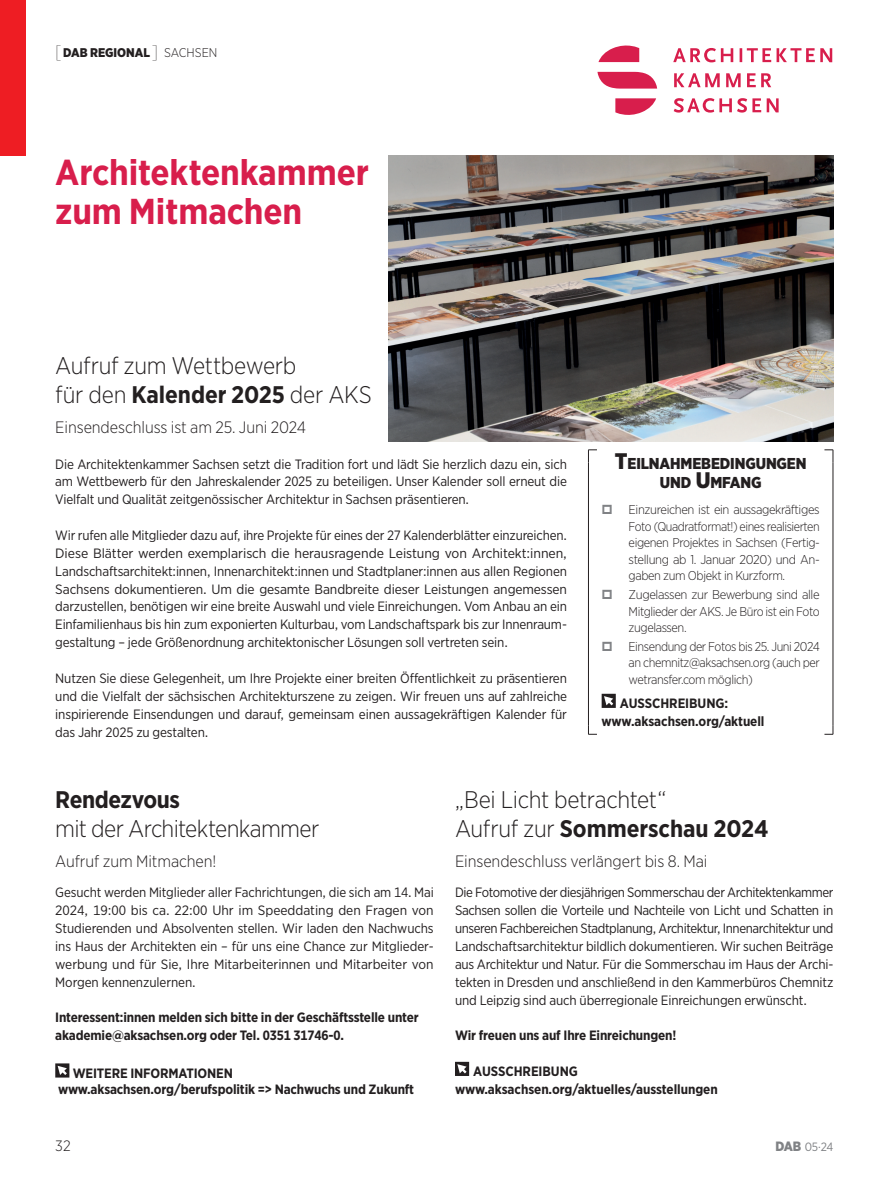
<style>
.page{position:relative;width:893px;height:1191px;background:#fff}
.page>*{position:absolute;margin:0;border:0;box-sizing:border-box;transform-origin:0 0}
.t1{font:700 36px/39px "Gotham Narrow";letter-spacing:-.005em;color:#d81e4c}
.t2{font:300 24px/28.5px "Gotham Narrow";letter-spacing:-.02em;color:#231f20}
.t3{font:700 24px "Gotham Narrow";letter-spacing:-.015em;color:#231f20}
.t4{font:300 16.5px "Gotham Narrow";letter-spacing:-.005em;color:#231f20}
.t5{font:900 15.75px/19.5px "Gotham Narrow";letter-spacing:-.005em;color:#231f20;text-align:center}
.t6{font:300 15px "Gotham Narrow";color:#231f20}
.t7{font:13.5px/17.9px "Gotham Narrow";letter-spacing:-.01em;color:#231f20;text-align:justify}
.t8{font:700 13.5px/17.9px "Gotham Narrow";letter-spacing:-.01em;color:#231f20}
.t9{font:300 12.75px/16.5px "Gotham Narrow";letter-spacing:-.035em;color:#231f20;text-align:justify}
.t10{font:900 12.6px "Gotham Narrow";color:#231f20}
.t11{font:12px "Gotham Narrow";color:#808285}
.s1{font-weight:100;font-size:18px}
.s2{font-weight:300}
.s3{font-weight:700}
.s4{font-size:22.5px}
.s5{font-weight:900;font-size:13.5px}
</style>
<div class="page">
<svg style="left:674px;top:98px;width:105px;height:15px"></svg>
<svg style="left:674px;top:73px;width:97px;height:14px"></svg>
<svg style="left:673px;top:48px;width:159px;height:14px"></svg>
<svg style="left:597px;top:45px;width:60px;height:70px"></svg>
<svg style="left:588px;top:726px;width:9px;height:9px"></svg>
<svg style="left:824px;top:726px;width:10px;height:9px"></svg>
<svg style="left:824px;top:449px;width:10px;height:13px"></svg>
<svg style="left:588px;top:449px;width:9px;height:13px"></svg>
<hr style="left:588px;top:462px;width:1px;height:264px;background:#231f20">
<hr style="left:833px;top:462px;width:1px;height:264px;background:#231f20">
<svg style="left:602px;top:694px;width:14px;height:14px"></svg>
<img style="left:388px;top:155px;width:445px;height:286px">
<svg style="left:455px;top:1061px;width:14px;height:15px"></svg>
<svg style="left:55px;top:1063px;width:14px;height:14px"></svg>
<div style="left:0;top:0;width:26px;height:155px;background:#ee1d23"></div>
<p class="t10" style="left:55px;top:44px;width:164px"><span class="s1">[</span>DAB REGIONAL<span class="s1">]</span> <span class="s2">Sachse n</span></p>
<h1 class="t1" style="left:55px;top:152px;width:315px">Architektenkammer zum Mitmachen</h1>
<h2 class="t2" style="left:55px;top:351px;width:318px">Aufruf zum Wettbewerb<br>für den <span class="s3">Kalender 2025</span> der AKS</h2>
<p class="t4" style="left:55px;top:417px;width:252px">Einsendeschluss ist am 25. Juni 2024</p>
<p class="t7" style="left:55px;top:454px;width:513px">Die Architektenkammer Sachsen setzt die Tradition fort und lädt Sie herzlich dazu ein, sich am Wettbewerb für den Jahreskalender 2025 zu beteiligen. Unser Kalender soll erneut die Vielfalt und Qualität zeitgenössischer Architektur in Sachsen präsentieren.</p>
<p class="t7" style="left:55px;top:526px;width:513px">Wir rufen alle Mitglieder dazu auf, ihre Projekte für eines der 27 Kalenderblätter einzureichen.<br>Diese Blätter werden exemplarisch die herausragende Leistung von Architekt:innen, Landschaftsarchitekt:innen, Innenarchitekt:innen und Stadtplaner:innen aus allen Regionen Sachsens dokumentieren. Um die gesamte Bandbreite dieser Leistungen angemessen darzustellen, benötigen wir eine breite Auswahl und viele Einreichungen. Vom Anbau an ein Einfamilienhaus bis hin zum exponierten Kulturbau, vom Landschaftspark bis zur Innenraum&shy;gestaltung – jede Größenordnung architektonischer Lösungen soll vertreten sein.</p>
<p class="t7" style="left:55px;top:669px;width:513px">Nutzen Sie diese Gelegenheit, um Ihre Projekte einer breiten Öffentlichkeit zu präsentieren und die Vielfalt der sächsischen Architekturszene zu zeigen. Wir freuen uns auf zahlreiche inspirierende Einsendungen und darauf, gemeinsam einen aussagekräftigen Kalender für das Jahr 2025 zu gestalten.</p>
<p class="t5" style="left:615px;top:453px;width:193px"><span class="s4">T</span>EILNAHMEBEDINGUNGEN<br>UND <span class="s4">U</span>MFANG</p>
<p class="t9" style="left:629px;top:501px;width:193px">Einzureichen ist ein aussagekräftiges Foto (Quadratformat!) eines realisierten eigenen Projektes in Sachsen (Fertig&shy;stellung ab 1. Januar 2020) und An&shy;gaben zum Objekt in Kurzform.</p>
<p class="t9" style="left:629px;top:586px;width:193px">Zugelassen zur Bewerbung sind alle Mitglieder der AKS. Je Büro ist ein Foto zugelassen.</p>
<p class="t9" style="left:629px;top:637px;width:193px">Einsendung der Fotos bis 25. Juni 2024 an chemnitz@aksachsen.org (auch per wetransfer.com möglich)</p>
<p class="t8" style="left:602px;top:694px;width:164px;text-indent:18px">AUSSCHREIBUNG: www.aksachsen.org/aktuell</p>
<h2 class="t3" style="left:55px;top:784px;width:126px">Rendezvous</h2>
<h2 class="t2" style="left:55px;top:813px;width:266px">mit der Architektenkammer</h2>
<p class="t4" style="left:55px;top:851px;width:163px">Aufruf zum Mitmachen!</p>
<p class="t7" style="left:55px;top:883px;width:380px">Gesucht werden Mitglieder aller Fachrichtungen, die sich am 14. Mai 2024, 19:00 bis ca. 22:00 Uhr im Speeddating den Fragen von Studierenden und Absolventen stellen. Wir laden den Nachwuchs ins Haus der Architekten ein – für uns eine Chance zur Mitglieder&shy;werbung und für Sie, Ihre Mitarbeiterinnen und Mitarbeiter von Morgen kennenzulernen.</p>
<p class="t8" style="left:55px;top:1008px;width:365px">Interessent:innen melden sich bitte in der Geschäftsstelle unter akademie@aksachsen.org oder Tel. 0351 31746-0.</p>
<p class="t8" style="left:58px;top:1064px;width:358px;line-height:16.5px;text-indent:15px">WEITERE INFORMATIONEN www.aksachsen.org/berufspolitik =&gt; Nachwuchs und Zukunft</p>
<h2 class="t2" style="left:455px;top:785px;width:315px">„Bei Licht betrachtet“<br>Aufruf zur <span class="s3">Sommerschau 2024</span></h2>
<p class="t4" style="left:455px;top:851px;width:254px">Einsendeschluss verlängert bis 8. Mai</p>
<p class="t7" style="left:455px;top:883px;width:380px">Die Fotomotive der diesjährigen Sommerschau der Architektenkammer Sachsen sollen die Vorteile und Nachteile von Licht und Schatten in unseren Fachbereichen Stadtplanung, Architektur, Innenarchitektur und Landschaftsarchitektur bildlich dokumentieren. Wir suchen Beiträge aus Architektur und Natur. Für die Sommerschau im Haus der Archi&shy;tekten in Dresden und anschließend in den Kammerbüros Chemnitz und Leipzig sind auch überregionale Einreichungen erwünscht.</p>
<p class="t8" style="left:455px;top:1026px;width:223px">Wir freuen uns auf Ihre Einreichungen!</p>
<p class="t8" style="left:455px;top:1062px;width:264px;text-indent:18px">AUSSCHREIBUNG www.aksachsen.org/aktuelles/ausstellungen</p>
<p class="t6" style="left:55px;top:1136px;width:17px">32</p>
<p class="t11" style="left:775px;top:1138px;width:60px"><span class="s5">DAB</span> 05·24</p>
</div>
